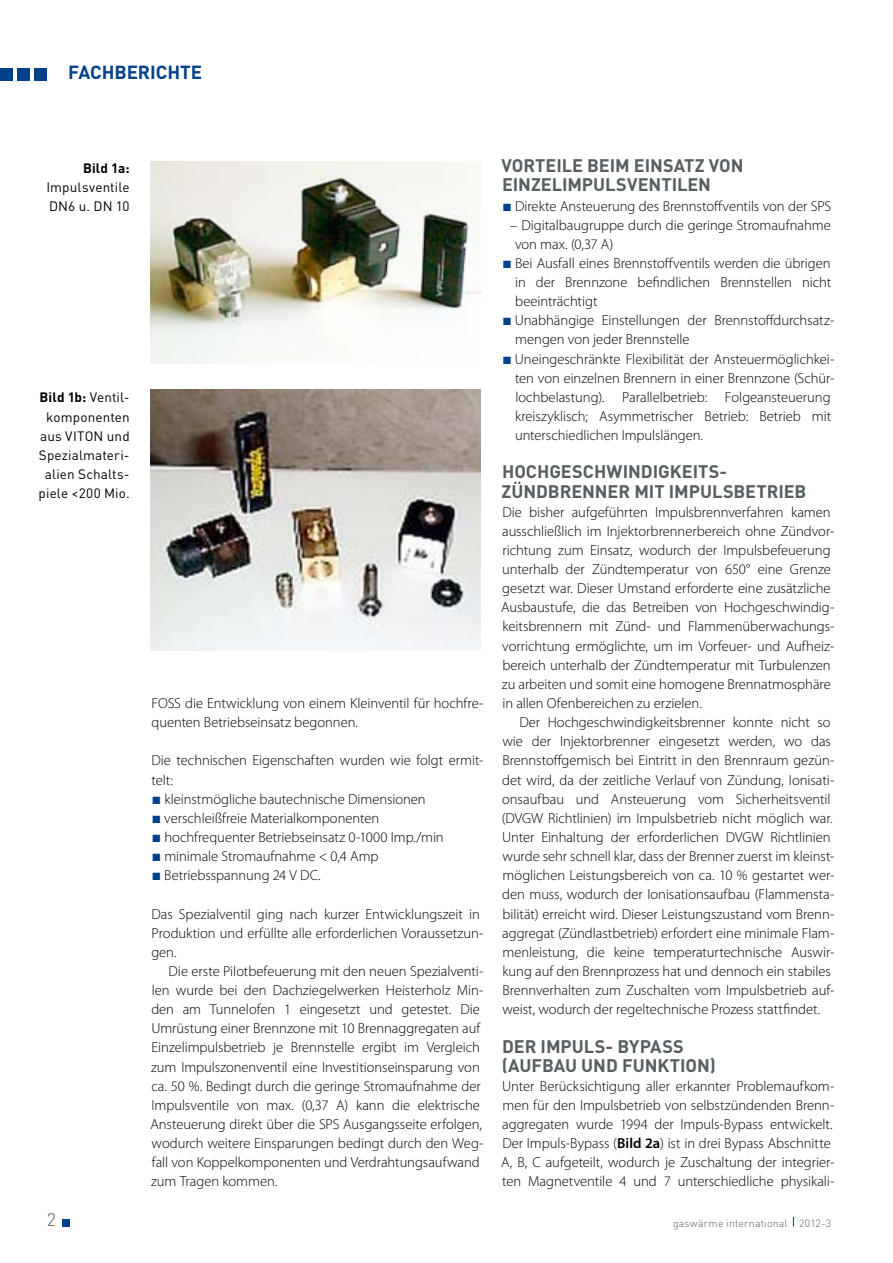
<style>
.page{position:relative;width:893px;height:1263px;background:#fff}
.page>*{position:absolute;margin:0;border:0;box-sizing:border-box;transform-origin:0 0}
.t1{font:700 18.75px "DIN";letter-spacing:-.005em;color:#004189}
.t2{font:700 18px/19.2px "DIN";color:#565e61}
.t3{font:300 18px "DIN";color:#565e61}
.t4{font:300 14.55px/19.2px "Myriad Pro";letter-spacing:-.005em;color:#000}
.t5{font:13.5px/19.2px "DIN";letter-spacing:.01em;color:#000}
.t6{font:700 13.5px "DIN";color:#000}
.t7{font:300 10.5px "DIN";letter-spacing:.02em;color:#565e61}
.s1{font-weight:700}
.s2{color:#004189}
.s3{font-weight:600}
</style>
<div class="page">
<div style="left:0;top:68px;width:13px;height:13px;background:#004189"></div>
<div style="left:17px;top:68px;width:13px;height:13px;background:#004189"></div>
<div style="left:34px;top:68px;width:13px;height:13px;background:#004189"></div>
<div style="left:62px;top:1219px;width:7px;height:7px;background:#004189"></div>
<img style="left:151px;top:161px;width:329px;height:203px">
<img style="left:151px;top:389px;width:329px;height:262px">
<p class="t1" style="left:68px;top:60px;width:136px">FACHBERICHTE</p>
<p class="t6" style="left:83px;top:159px;width:48px">BILD 1A:</p>
<p class="t5" style="left:46px;top:177px;width:85px">Impulsventile<br>DN6 u. DN 10</p>
<p class="t5" style="left:39px;top:388px;width:93px;text-align:center"><span class="s1">BILD 1B:</span> Ventil&shy;komponenten aus VITON und<br>Spezialmateri&shy;alien Schalts&shy;piele &lt;200 Mio.</p>
<p class="t4" style="left:152px;top:693px;width:333px">FOSS die Entwicklung von einem Kleinventil für hochfre&shy;quenten Betriebseinsatz begonnen.</p>
<p class="t4" style="left:151px;top:751px;width:334px">Die technischen Eigenschaften wurden wie folgt ermit&shy;telt:</p>
<p class="t4" style="left:152px;top:789px;width:275px"><span class="s2">■</span> kleinstmögliche bautechnische Dimensionen</p>
<p class="t4" style="left:152px;top:808px;width:228px"><span class="s2">■</span> verschleißfreie Materialkomponenten</p>
<p class="t4" style="left:152px;top:827px;width:293px"><span class="s2">■</span> hochfrequenter Betriebseinsatz 0-1000 Imp./min</p>
<p class="t4" style="left:152px;top:846px;width:228px"><span class="s2">■</span> minimale Stromaufnahme &lt; 0,4 Amp</p>
<p class="t4" style="left:152px;top:866px;width:170px"><span class="s2">■</span> Betriebsspannung 24 V DC.</p>
<p class="t4" style="left:151px;top:904px;width:334px">Das Spezialventil ging nach kurzer Entwicklungszeit in<br>Produktion und erfüllte alle erforderlichen Voraussetzun&shy;gen.</p>
<p class="t4" style="left:150px;top:961px;width:335px;text-indent:18px">Die erste Pilotbefeuerung mit den neuen Spezialventi&shy;len wurde bei den Dachziegelwerken Heisterholz Min&shy;den am Tunnelofen 1 eingesetzt und getestet. Die Umrüstung einer Brennzone mit 10 Brennaggregaten auf Einzelimpulsbetrieb je Brennstelle ergibt im Vergleich zum Impulszonenventil eine Investitionseinsparung von ca. 50 %. Bedingt durch die geringe Stromaufnahme der Impulsventile von max. (0,37 A) kann die elektrische Ansteuerung direkt über die SPS Ausgangsseite erfolgen, wodurch weitere Einsparungen bedingt durch den Weg&shy;fall von Koppelkomponenten und Verdrahtungsaufwand zum Tragen kommen.</p>
<p class="t2" style="left:502px;top:155px;width:243px">VORTEILE BEIM EINSATZ VON -EINZELIMPULSVENTILEN</p>
<p class="t4" style="left:503px;top:196px;width:330px"><span class="s2">■</span> Direkte Ansteuerung des Brennstoffventils von der SPS</p>
<p class="t4" style="left:515px;top:215px;width:317px;text-indent:-5px">– Digitalbaugruppe durch die geringe Stromaufnahme von max. (0,37 A)</p>
<p class="t4" style="left:515px;top:253px;width:318px;text-align:justify;text-indent:-12px"><span class="s2">■</span> Bei Ausfall eines Brennstoffventils werden die übrigen in der Brennzone befindlichen Brennstellen nicht beeinträchtigt</p>
<p class="t4" style="left:515px;top:311px;width:321px;text-indent:-12px"><span class="s2">■</span> Unabhängige Einstellungen der Brennstoffdurchsatz&shy;mengen von jeder Brennstelle</p>
<p class="t4" style="left:515px;top:349px;width:321px;text-indent:-12px"><span class="s2">■</span> Uneingeschränkte Flexibilität der Ansteuermöglichkei&shy;ten von einzelnen Brennern in einer Brennzone (Schür&shy;lochbelastung). Parallelbetrieb: Folgeansteuerung kreiszyklisch; Asymmetrischer Betrieb: Betrieb mit unterschiedlichen Impulslängen.</p>
<p class="t2" style="left:502px;top:461px;width:306px">HOCHGESCHWINDIGKEITS-<br>ZÜNDBRENNER MIT IMPULSBETRIEB</p>
<p class="t4" style="left:501px;top:502px;width:335px">Die bisher aufgeführten Impulsbrennverfahren kamen ausschließlich im Injektorbrennerbereich ohne Zündvor&shy;richtung zum Einsatz, wodurch der Impulsbefeuerung unterhalb der Zündtemperatur von 650° eine Grenze gesetzt war. Dieser Umstand erforderte eine zusätzliche Ausbaustufe, die das Betreiben von Hochgeschwindig&shy;keitsbrennern mit Zünd- und Flammenüberwachungs&shy;vorrichtung ermöglichte, um im Vorfeuer- und Aufheiz&shy;bereich unterhalb der Zündtemperatur mit Turbulenzen zu arbeiten und somit eine homogene Brennatmosphäre in allen Ofenbereichen zu erzielen.</p>
<p class="t4" style="left:502px;top:712px;width:334px;text-indent:18px">Der Hochgeschwindigkeitsbrenner konnte nicht so wie der Injektorbrenner eingesetzt werden, wo das Brennstoffgemisch bei Eintritt in den Brennraum gezün&shy;det wird, da der zeitliche Verlauf von Zündung, Ionisati&shy;onsaufbau und Ansteuerung vom Sicherheitsventil (DVGW Richtlinien) im Impulsbetrieb nicht möglich war.<br>Unter Einhaltung der erforderlichen DVGW Richtlinien wurde sehr schnell klar, dass der Brenner zuerst im kleinst&shy;möglichen Leistungsbereich von ca. 10 % gestartet wer&shy;den muss, wodurch der Ionisationsaufbau (Flammensta&shy;bilität) erreicht wird. Dieser Leistungszustand vom Brenn&shy;aggregat (Zündlastbetrieb) erfordert eine minimale Flam&shy;menleistung, die keine temperaturtechnische Auswir&shy;kung auf den Brennprozess hat und dennoch ein stabiles Brennverhalten zum Zuschalten vom Impulsbetrieb auf&shy;weist, wodurch der regeltechnische Prozess stattfindet.</p>
<p class="t2" style="left:502px;top:1035px;width:216px">DER IMPULS- BYPASS (AUFBAU UND FUNKTION)</p>
<p class="t4" style="left:501px;top:1076px;width:335px">Unter Berücksichtigung aller erkannter Problemaufkom&shy;men für den Impulsbetrieb von selbstzündenden Brenn&shy;aggregaten wurde 1994 der Impuls-Bypass entwickelt.<br>Der Impuls-Bypass (<span class="s3">Bild 2a</span>) ist in drei Bypass Abschnitte A, B, C aufgeteilt, wodurch je Zuschaltung der integrier&shy;ten Magnetventile 4 und 7 unterschiedliche physikali-</p>
<p class="t3" style="left:47px;top:1209px;width:11px">2</p>
<p class="t7" style="left:673px;top:1216px;width:160px">gaswärme international 2012-3</p>
</div>
